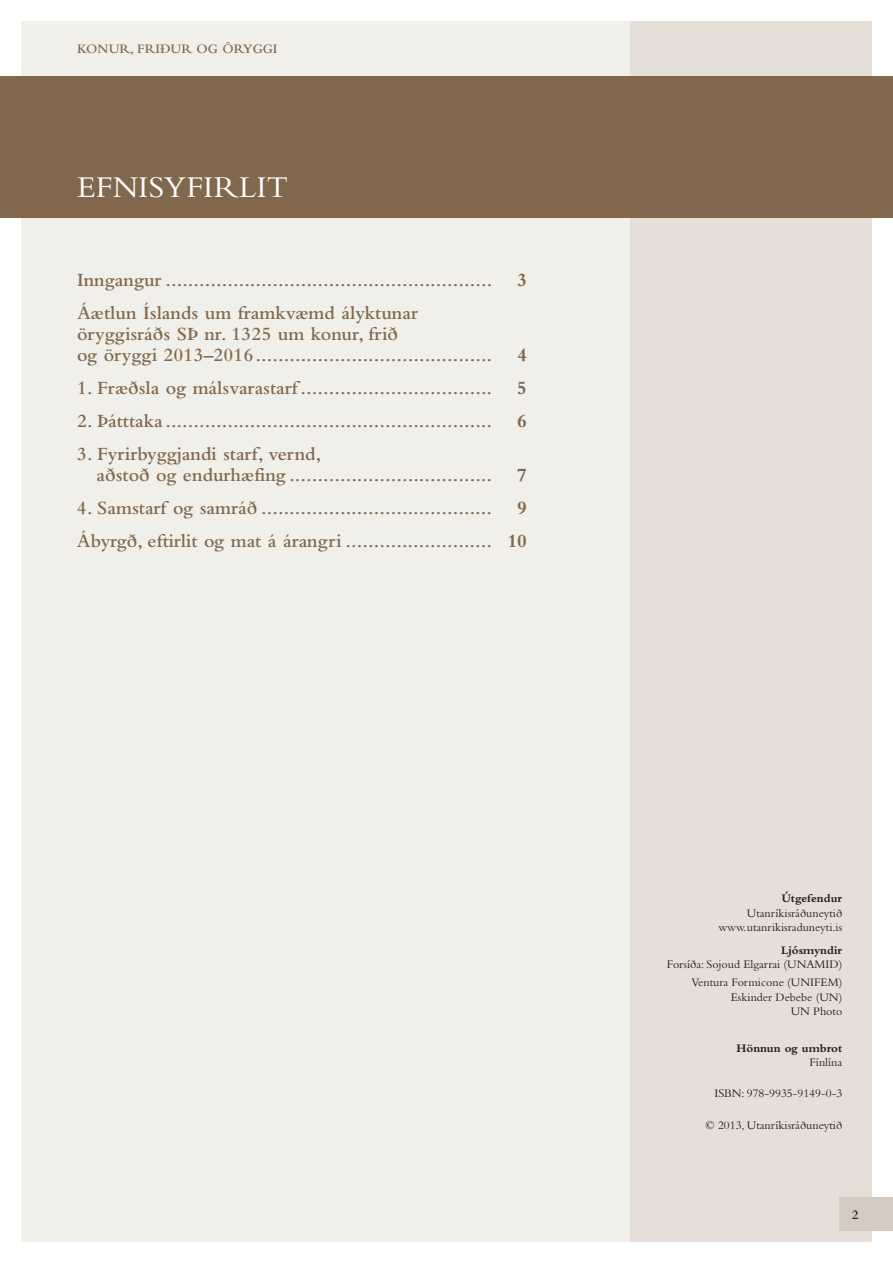
<style>
.page{position:relative;width:893px;height:1263px;background:#fff}
.page>*{position:absolute;margin:0;border:0;box-sizing:border-box;transform-origin:0 0}
.t1{font:31.5px "Bembo Std";color:#fff}
.t2{font:600 19.5px/21px "Bembo Std";color:#81684c}
.t3{font:700 19.5px "Bembo Std";color:#81684c}
.t4{font:600 13.5px "Bembo Std";color:#81684c}
.t5{font:600 13.5px "Bembo Std";color:#231f20}
.t6{font:12px/14.2px "Bembo Std";color:#231f20;text-align:right}
.t7{font:700 12px "Bembo Std";color:#231f20}
.s1{font-weight:700}
</style>
<div class="page">
<div style="left:21px;top:21px;width:851px;height:1221px;background:#f1efea"></div>
<div style="left:630px;top:21px;width:242px;height:1221px;background:#e6dfd8"></div>
<div style="left:0;top:77px;width:893px;height:141px;background:#81684c"></div>
<div style="left:840px;top:1198px;width:53px;height:33px;background:#d5cbc0"></div>
<p class="t4" style="left:77px;top:42px;width:202px">KONUR, FRIÐUR og ÖRYGGI</p>
<h1 class="t1" style="left:77px;top:168px;width:107px">EFNISYFIR</h1>
<h1 class="t1" style="left:239px;top:168px;width:51px">LIT</h1>
<p class="t2" style="left:77px;top:270px;width:417px">Inngangur ..........................................................</p>
<p class="t3" style="left:517px;top:269px;width:11px">3</p>
<p class="t2" style="left:77px;top:303px;width:417px">Áætlun Íslands um framkvæmd ályktunar öryggisráðs SÞ nr. 1325 um konur, frið<br>og öryggi 2013–2016..........................................</p>
<p class="t3" style="left:517px;top:344px;width:11px">4</p>
<p class="t2" style="left:77px;top:378px;width:417px">1. Fræðsla og málsvarastarf..................................</p>
<p class="t3" style="left:517px;top:377px;width:11px">5</p>
<p class="t2" style="left:77px;top:411px;width:417px">2. Þátttaka ..........................................................</p>
<p class="t3" style="left:517px;top:410px;width:11px">6</p>
<p class="t2" style="left:96px;top:444px;width:397px;text-indent:-19px">3. Fyrirbyggjandi starf, vernd,<br>aðstoð og endurhæfing ....................................</p>
<p class="t3" style="left:517px;top:464px;width:11px">7</p>
<p class="t2" style="left:77px;top:498px;width:417px">4. Samstarf og samráð .........................................</p>
<p class="t2" style="left:77px;top:492px;width:452px;line-height:33px;text-align:right"><span class="s1">9<br></span>Ábyrgð, eftirlit og mat á árangri .......................... <span class="s1">10</span></p>
<p class="t7" style="left:782px;top:892px;width:62px">Útgefendur</p>
<p class="t6" style="left:718px;top:906px;width:125px">Utanríkisráðuneytið www.utanrikisraduneyti.is</p>
<p class="t7" style="left:781px;top:943px;width:63px">Ljósmyndir</p>
<p class="t6" style="left:691px;top:955px;width:152px;line-height:18.5px;text-align:left;text-indent:-25px">Forsíða: Sojoud Elgarrai (UNAMID)<br>Ventura Formicone (UNIF</p>
<p class="t6" style="left:731px;top:975px;width:113px">EM)<br>Eskinder Debebe (UN)<br>UN Photo</p>
<p class="t7" style="left:736px;top:1041px;width:107px">Hönnun og umbrot</p>
<p class="t6" style="left:809px;top:1055px;width:34px">Fínlína</p>
<p class="t6" style="left:714px;top:1086px;width:129px">ISBN: 978-9935-9149-0-3</p>
<p class="t6" style="left:706px;top:1118px;width:138px">© 2013, Utanríkisráðuneytið</p>
<p class="t5" style="left:852px;top:1207px;width:8px">2</p>
</div>
